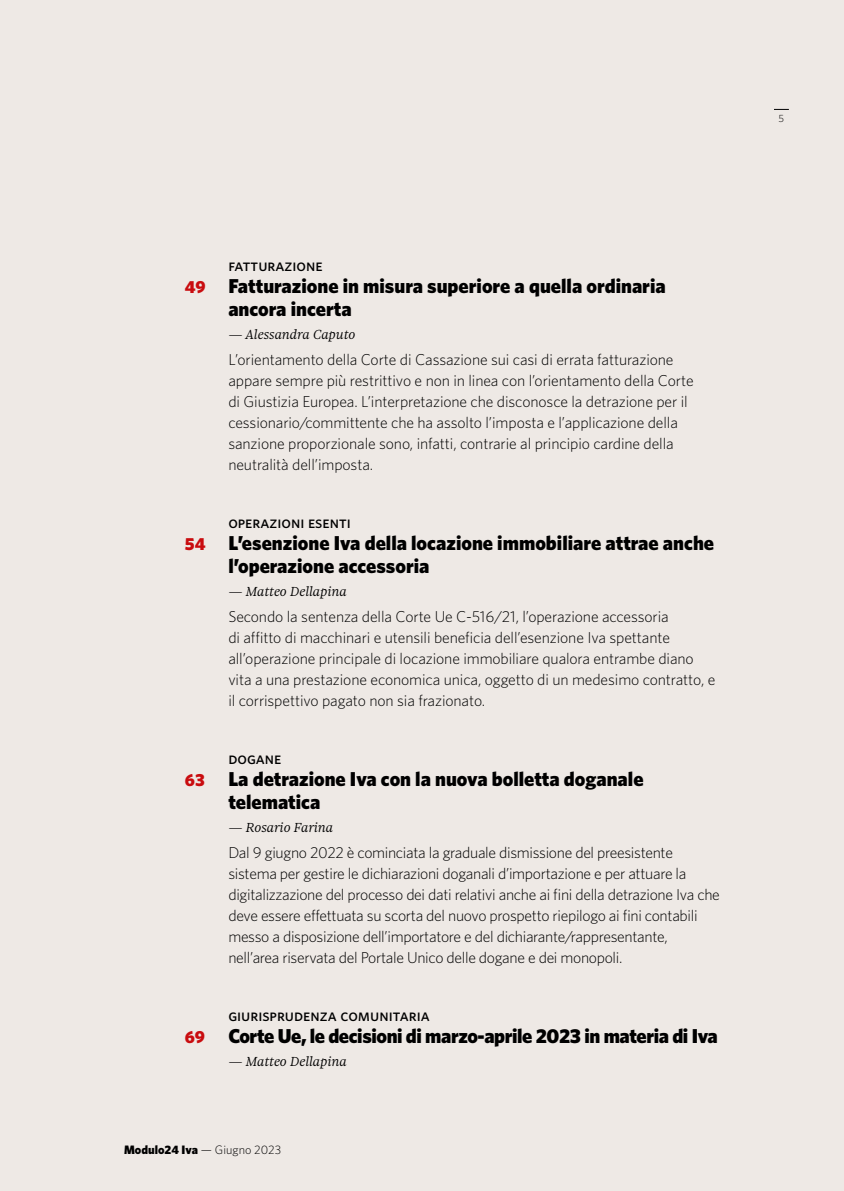
<style>
.page{position:relative;width:844px;height:1191px;background:#fff}
.page>*{position:absolute;margin:0;border:0;box-sizing:border-box;transform-origin:0 0}
.t1{font:900 20.12px/22.8px "Whitney";color:#000}
.t2{font:900 20.12px "Whitney";letter-spacing:-.02em;color:#000}
.t3{font:16.62px "Whitney Medium SC";color:#000}
.t4{font:300 15.75px/21px "Whitney";letter-spacing:-.005em;color:#000}
.t5{font:italic 300 14px "Sole 24 Serif Text";color:#000}
.t6{font:900 12.25px "Whitney";color:#000}
.t7{font:300 10.5px "Whitney";color:#000}
.s1{font-size:17.5px;color:#c90c0f}
.s2{font-weight:300}
</style>
<div class="page">
<div style="left:0;top:0;width:843px;height:1191px;background:#eee9e5"></div>
<svg style="left:774px;top:109px;width:14px;height:1px"></svg>
<p class="t3" style="left:228px;top:255px;width:96px">fatturazione</p>
<p class="t1" style="left:228px;top:274px;width:439px;text-indent:-43px"><span class="s1">49</span> Fatturazione in misura superiore a quella ordinaria ancora incerta</p>
<p class="t5" style="left:228px;top:326px;width:128px">— Alessandra Caputo</p>
<p class="t4" style="left:228px;top:348px;width:466px">L’orientamento della Corte di Cassazione sui casi di errata fatturazione appare sempre più restrittivo e non in linea con l’orientamento della Corte di Giustizia Europea. L’interpretazione che disconosce la detrazione per il cessionario/committente che ha assolto l’imposta e l’applicazione della sanzione proporzionale sono, infatti, contrarie al principio cardine della neutralità dell’imposta.</p>
<p class="t3" style="left:228px;top:512px;width:124px">operazioni esenti</p>
<p class="t1" style="left:228px;top:531px;width:487px;text-indent:-43px"><span class="s1">54</span> L’esenzione Iva della locazione immobiliare attrae anche l’operazione accessoria</p>
<p class="t5" style="left:228px;top:583px;width:120px">— Matteo Dellapina</p>
<p class="t4" style="left:228px;top:605px;width:488px">Secondo la sentenza della Corte Ue C-516/21, l’operazione accessoria<br>di affitto di macchinari e utensili beneficia dell’esenzione Iva spettante all’operazione principale di locazione immobiliare qualora entrambe diano vita a una prestazione economica unica, oggetto di un medesimo contratto, e il corrispettivo pagato non sia frazionato.</p>
<p class="t3" style="left:228px;top:748px;width:55px">dogane</p>
<p class="t1" style="left:228px;top:767px;width:416px;text-indent:-43px"><span class="s1">63</span> La detrazione Iva con la nuova bolletta doganale telematica</p>
<p class="t5" style="left:228px;top:819px;width:106px">— Rosario Farina</p>
<p class="t4" style="left:228px;top:841px;width:493px">Dal 9 giugno 2022 è cominciata la graduale dismissione del preesistente sistema per gestire le dichiarazioni doganali d’importazione e per attuare la digitalizzazione del processo dei dati relativi anche ai fini della detrazione Iva che deve essere effettuata su scorta del nuovo prospetto riepilogo ai fini contabili messo a disposizione dell’importatore e del dichiarante/rappresentante, nell’area riservata del Portale Unico delle dogane e dei monopoli.</p>
<p class="t3" style="left:228px;top:1005px;width:203px">giurisprudenza comunitaria</p>
<p class="t2" style="left:185px;top:1024px;width:534px"><span class="s1">69</span> Corte Ue, le decisioni di marzo-aprile 2023 in materia di Iva</p>
<p class="t5" style="left:228px;top:1053px;width:120px">— Matteo Dellapina</p>
<p class="t6" style="left:124px;top:1142px;width:159px">Modulo24 Iva <span class="s2">— Giugno 2023</span></p>
<p class="t7" style="left:778px;top:112px;width:7px">5</p>
</div>
